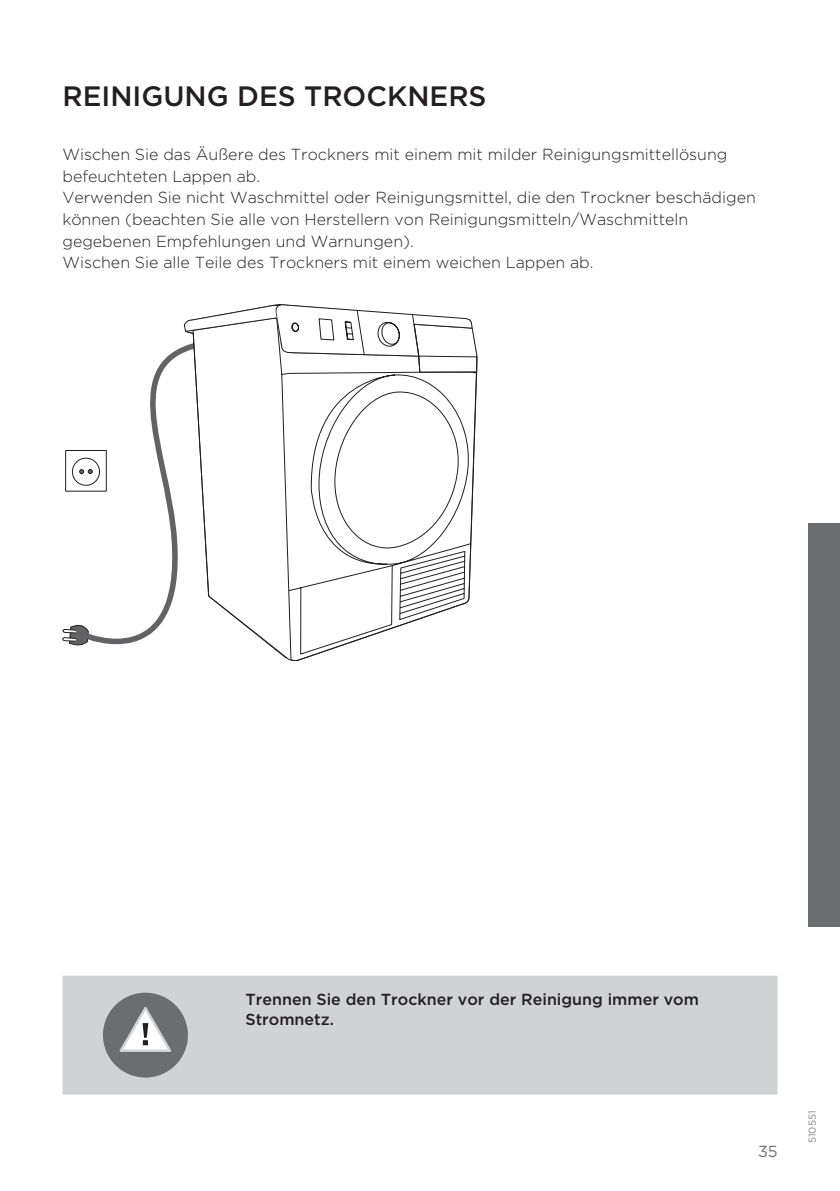
<style>
.page{position:relative;width:840px;height:1191px;background:#fff}
.page>*{position:absolute;margin:0;border:0;box-sizing:border-box;transform-origin:0 0}
.t1{font:500 28px "Gotham";color:#231f20}
.t2{font:300 16px/21.6px "Gotham";color:#231f20}
.t3{font:500 16px/19.2px "Gotham";color:#231f20}
.t4{font:16px "Gotham";color:#6c6d70}
.t5{font:10px "Gotham";color:#808285}
</style>
<div class="page">
<div style="left:65px;top:450px;width:41px;height:41px;background:#fff;border:1px solid #231f20"></div>
<svg style="left:72px;top:458px;width:27px;height:27px"></svg>
<div style="left:72px;top:458px;width:28px;height:27px;border:1px solid #231f20;border-radius:50%"></div>
<svg style="left:62px;top:624px;width:18px;height:22px"></svg>
<svg style="left:80px;top:346px;width:104px;height:300px"></svg>
<svg style="left:195px;top:373px;width:223px;height:287px"></svg>
<svg style="left:184px;top:304px;width:174px;height:69px"></svg>
<svg style="left:291px;top:310px;width:187px;height:310px"></svg>
<div style="left:808px;top:523px;width:31px;height:404px;background:#6c6d70"></div>
<div style="left:62px;top:975px;width:715px;height:119px;background:#d1d2d4"></div>
<div style="left:103px;top:992px;width:85px;height:85px;background:#6c6d70;border-radius:50%"></div>
<svg style="left:116px;top:1003px;width:58px;height:49px"></svg>
<h1 class="t1" style="left:62px;top:78px;width:39px">Reinigung</h1>
<h1 class="t1" style="left:237px;top:78px;width:20px">des</h1>
<h1 class="t1" style="left:304px;top:78px;width:40px">Trockners</h1>
<p class="t2" style="left:62px;top:143px;width:694px">Wischen Sie das Äußere des Trockners mit einem mit milder Reinigungsmittellösung befeuchteten Lappen ab.<br>Verwenden Sie nicht Waschmittel oder Reinigungsmittel, die den Trockner beschädigen können (beachten Sie alle von Herstellern von Reinigungsmitteln/Waschmitteln gegebenen Empfehlungen und Warnungen).<br>Wischen Sie alle Teile des Trockners mit einem weichen Lappen ab.</p>
<p class="t3" style="left:245px;top:990px;width:455px">Trennen Sie den Trockner vor der Reinigung immer vom<br>Stromnetz.</p>
<p class="t4" style="left:757px;top:1140px;width:21px">35</p>
<p class="t5" style="left:805px;top:1143px;width:34px;rotate:-90deg">510551</p>
</div>
